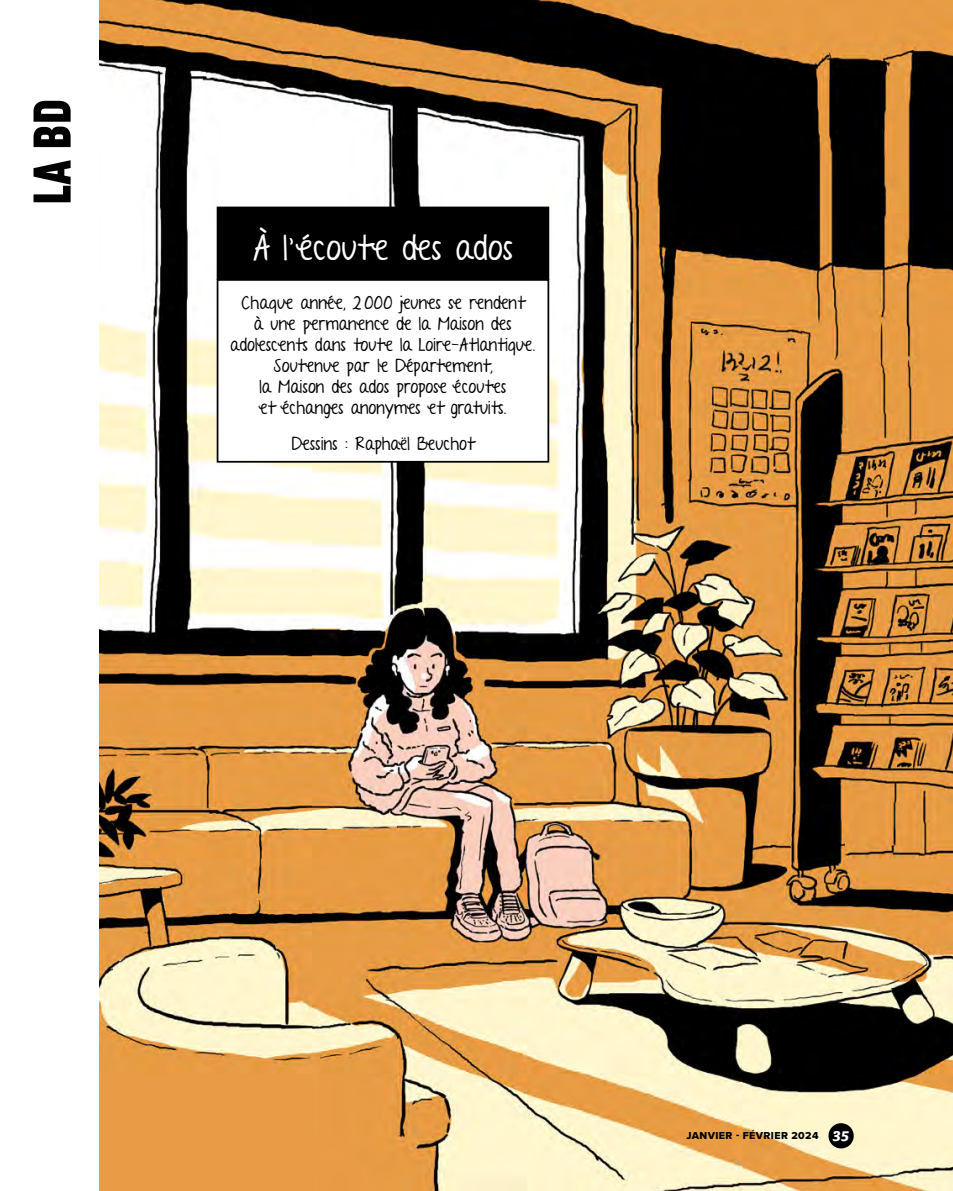
<style>
.page{position:relative;width:953px;height:1191px;background:#fff}
.page>*{position:absolute;margin:0;border:0;box-sizing:border-box;transform-origin:0 0}
.t1{font:800 52.5px "Korolev Condensed";color:#000}
.t2{font:33.6px "A Year Without Rain";letter-spacing:.02em;color:#fff}
.t3{font:17.5px/21px "A Year Without Rain";letter-spacing:.02em;color:#000;text-align:center}
.t4{font:10.5px "Proxima Nova Extrabld";letter-spacing:.04em;color:#000}
.s1{font-family:"Tisa Pro";font-weight:800;font-style:italic;font-size:14px;color:#fff}
</style>
<div class="page">
<img style="left:99px;top:0;width:853px;height:1191px">
<div style="left:217px;top:280px;width:331px;height:182px;background:#fff"></div>
<div style="left:217px;top:279px;width:332px;height:183px;border:2px solid #000"></div>
<div style="left:217px;top:207px;width:331px;height:72px;background:#000"></div>
<div style="left:217px;top:207px;width:332px;height:73px;border:1px solid #000"></div>
<div style="left:828px;top:1123px;width:25px;height:25px;background:#000;border-radius:50%"></div>
<h1 class="t1" style="left:20px;top:205px;width:108px;rotate:-90deg">LA BD</h1>
<h2 class="t2" style="left:253px;top:226px;width:261px">À l’ écoute des ados</h2>
<p class="t3" style="left:230px;top:292px;width:306px">Chaque année, 2 000 jeunes se rendent<br>à une permanence de la Maison des adolescents dans toute la Loire-Atlantique.<br>Soutenue par le Département,<br>la Maison des ados propose écoutes<br>et échanges anonymes et gratuits.</p>
<p class="t3" style="left:292px;top:433px;width:184px">Dessins : Raphaël Beuchot</p>
<p class="t4" style="left:686px;top:1128px;width:164px">JANVIER - FÉVRIER 2024 <span class="s1">35</span></p>
</div>
